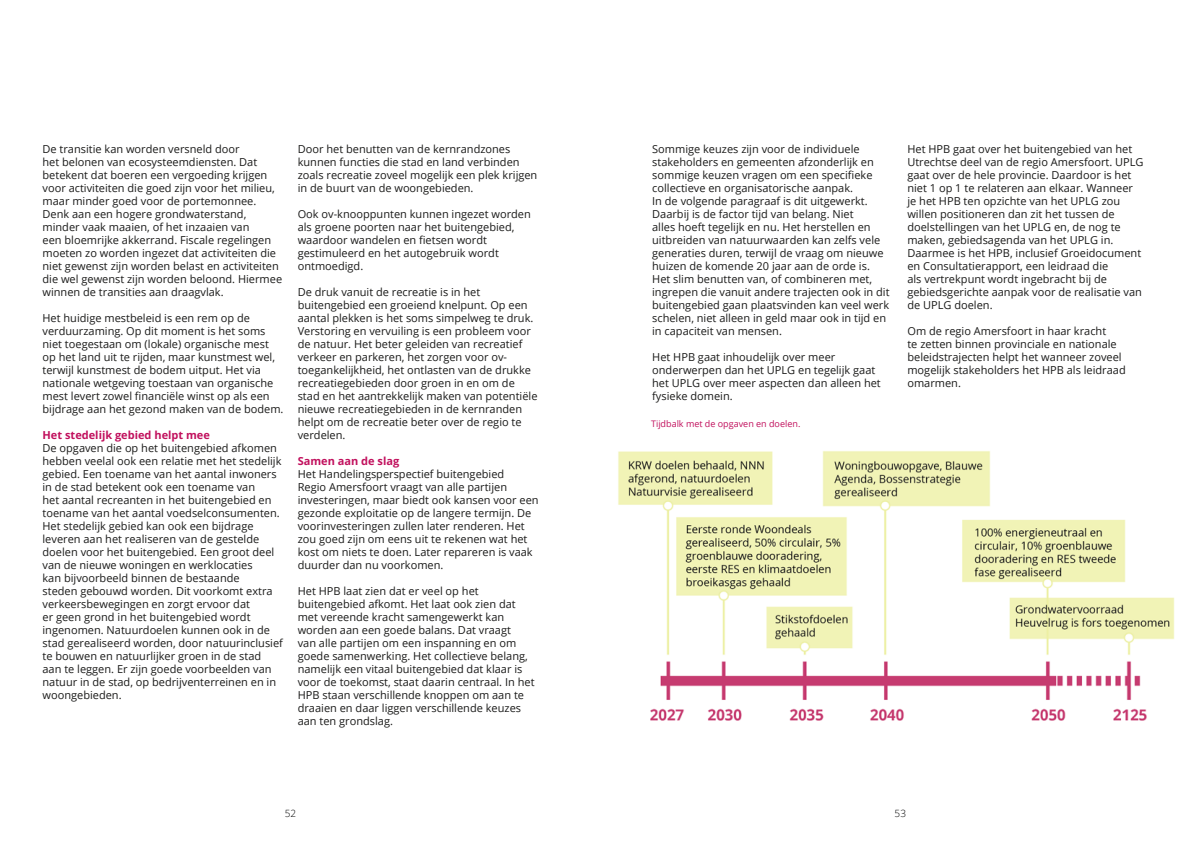
<style>
.page{position:relative;width:1191px;height:842px;background:#fff}
.page>*{position:absolute;margin:0;border:0;box-sizing:border-box;transform-origin:0 0}
.Platte_tekst{font:11px/13px "Open Sans";color:#1b1b1a}
.Tussenkop_1{font:700 11px "Open Sans";color:#c1105d}
.t1{font:300 10px "Open Sans";color:#000}
.Bijschrift_rood{font:9px "Open Sans";color:#c1105d}
</style>
<div class="page">
<img style="left:618px;top:451px;width:557px;height:270px">
<p class="Platte_tekst" style="left:43px;top:142px;width:241px">De transitie kan worden versneld door<br>het belonen van ecosysteemdiensten. Dat betekent dat boeren een vergoeding krijgen voor activiteiten die goed zijn voor het milieu, maar minder goed voor de portemonnee.<br>Denk aan een hogere grondwaterstand, minder vaak maaien, of het inzaaien van<br>een bloemrijke akkerrand. Fiscale regelingen moeten zo worden ingezet dat activiteiten die niet gewenst zijn worden belast en activiteiten die wel gewenst zijn worden beloond. Hiermee winnen de transities aan draagvlak.</p>
<p class="Platte_tekst" style="left:43px;top:311px;width:242px">Het huidige mestbeleid is een rem op de verduurzaming. Op dit moment is het soms niet toegestaan om (lokale) organische mest op het land uit te rijden, maar kunstmest wel, terwijl kunstmest de bodem uitput. Het via nationale wetgeving toestaan van organische mest levert zowel financiële winst op als een bijdrage aan het gezond maken van de bodem.</p>
<h4 class="Tussenkop_1" style="left:43px;top:427px;width:169px">Het stedelijk gebied helpt mee</h4>
<p class="Platte_tekst" style="left:43px;top:441px;width:242px">De opgaven die op het buitengebied afkomen hebben veelal ook een relatie met het stedelijk gebied. Een toename van het aantal inwoners in de stad betekent ook een toename van<br>het aantal recreanten in het buitengebied en toename van het aantal voedselconsumenten.<br>Het stedelijk gebied kan ook een bijdrage leveren aan het realiseren van de gestelde doelen voor het buitengebied. Een groot deel van de nieuwe woningen en werklocaties<br>kan bijvoorbeeld binnen de bestaande<br>steden gebouwd worden. Dit voorkomt extra verkeersbewegingen en zorgt ervoor dat<br>er geen grond in het buitengebied wordt ingenomen. Natuurdoelen kunnen ook in de stad gerealiseerd worden, door natuurinclusief te bouwen en natuurlijker groen in de stad aan te leggen. Er zijn goede voorbeelden van natuur in de stad, op bedrijventerreinen en in woongebieden.</p>
<p class="Platte_tekst" style="left:298px;top:142px;width:241px">Door het benutten van de kernrandzones kunnen functies die stad en land verbinden zoals recreatie zoveel mogelijk een plek krijgen in de buurt van de woongebieden.</p>
<p class="Platte_tekst" style="left:298px;top:207px;width:235px">Ook ov-knooppunten kunnen ingezet worden als groene poorten naar het buitengebied, waardoor wandelen en fietsen wordt gestimuleerd en het autogebruik wordt ontmoedigd.</p>
<p class="Platte_tekst" style="left:298px;top:285px;width:241px">De druk vanuit de recreatie is in het buitengebied een groeiend knelpunt. Op een aantal plekken is het soms simpelweg te druk.<br>Verstoring en vervuiling is een probleem voor de natuur. Het beter geleiden van recreatief verkeer en parkeren, het zorgen voor ov&shy;toegankelijkheid, het ontlasten van de drukke recreatiegebieden door groen in en om de stad en het aantrekkelijk maken van potentiële nieuwe recreatiegebieden in de kernranden helpt om de recreatie beter over de regio te verdelen.</p>
<h4 class="Tussenkop_1" style="left:298px;top:453px;width:103px">Samen aan de slag</h4>
<p class="Platte_tekst" style="left:298px;top:467px;width:242px">Het Handelingsperspectief buitengebied<br>Regio Amersfoort vraagt van alle partijen investeringen, maar biedt ook kansen voor een gezonde exploitatie op de langere termijn. De voorinvesteringen zullen later renderen. Het zou goed zijn om eens uit te rekenen wat het kost om niets te doen. Later repareren is vaak duurder dan nu voorkomen.</p>
<p class="Platte_tekst" style="left:298px;top:584px;width:238px">Het HPB laat zien dat er veel op het buitengebied afkomt. Het laat ook zien dat met vereende kracht samengewerkt kan worden aan een goede balans. Dat vraagt<br>van alle partijen om een inspanning en om goede samenwerking. Het collectieve belang, namelijk een vitaal buitengebied dat klaar is voor de toekomst, staat daarin centraal. In het HPB staan verschillende knoppen om aan te draaien en daar liggen verschillende keuzes aan ten grondslag.</p>
<p class="Platte_tekst" style="left:652px;top:142px;width:223px">Sommige keuzes zijn voor de individuele stakeholders en gemeenten afzonderlijk en sommige keuzen vragen om een specifieke collectieve en organisatorische aanpak.</p>
<p class="Platte_tekst" style="left:652px;top:194px;width:217px">In de volgende paragraaf is dit uitgewerkt.</p>
<p class="Platte_tekst" style="left:652px;top:207px;width:239px">Daarbij is de factor tijd van belang. Niet<br>alles hoeft tegelijk en nu. Het herstellen en uitbreiden van natuurwaarden kan zelfs vele generaties duren, terwijl de vraag om nieuwe huizen de komende 20 jaar aan de orde is.<br>Het slim benutten van, of combineren met, ingrepen die vanuit andere trajecten ook in dit buitengebied gaan plaatsvinden kan veel werk schelen, niet alleen in geld maar ook in tijd en in capaciteit van mensen.</p>
<p class="Platte_tekst" style="left:652px;top:350px;width:230px">Het HPB gaat inhoudelijk over meer onderwerpen dan het UPLG en tegelijk gaat het UPLG over meer aspecten dan alleen het fysieke domein.</p>
<p class="Bijschrift_rood" style="left:651px;top:417px;width:151px">Tijdbalk met de opgaven en doelen.</p>
<p class="Platte_tekst" style="left:907px;top:142px;width:238px">Het HPB gaat over het buitengebied van het Utrechtse deel van de regio Amersfoort. UPLG gaat over de hele provincie. Daardoor is het niet 1 op 1 te relateren aan elkaar. Wanneer je het HPB ten opzichte van het UPLG zou willen positioneren dan zit het tussen de doelstellingen van het UPLG en, de nog te maken, gebiedsagenda van het UPLG in.</p>
<p class="Platte_tekst" style="left:907px;top:246px;width:236px">Daarmee is het HPB, inclusief Groeidocument en Consultatierapport, een leidraad die<br>als vertrekpunt wordt ingebracht bij de gebiedsgerichte aanpak voor de realisatie van de UPLG doelen.</p>
<p class="Platte_tekst" style="left:907px;top:324px;width:220px">Om de regio Amersfoort in haar kracht<br>te zetten binnen provinciale en nationale beleidstrajecten helpt het wanneer zoveel mogelijk stakeholders het HPB als leidraad omarmen.</p>
<p class="t1" style="left:285px;top:806px;width:13px">52</p>
<p class="t1" style="left:894px;top:806px;width:13px">53</p>
</div>
